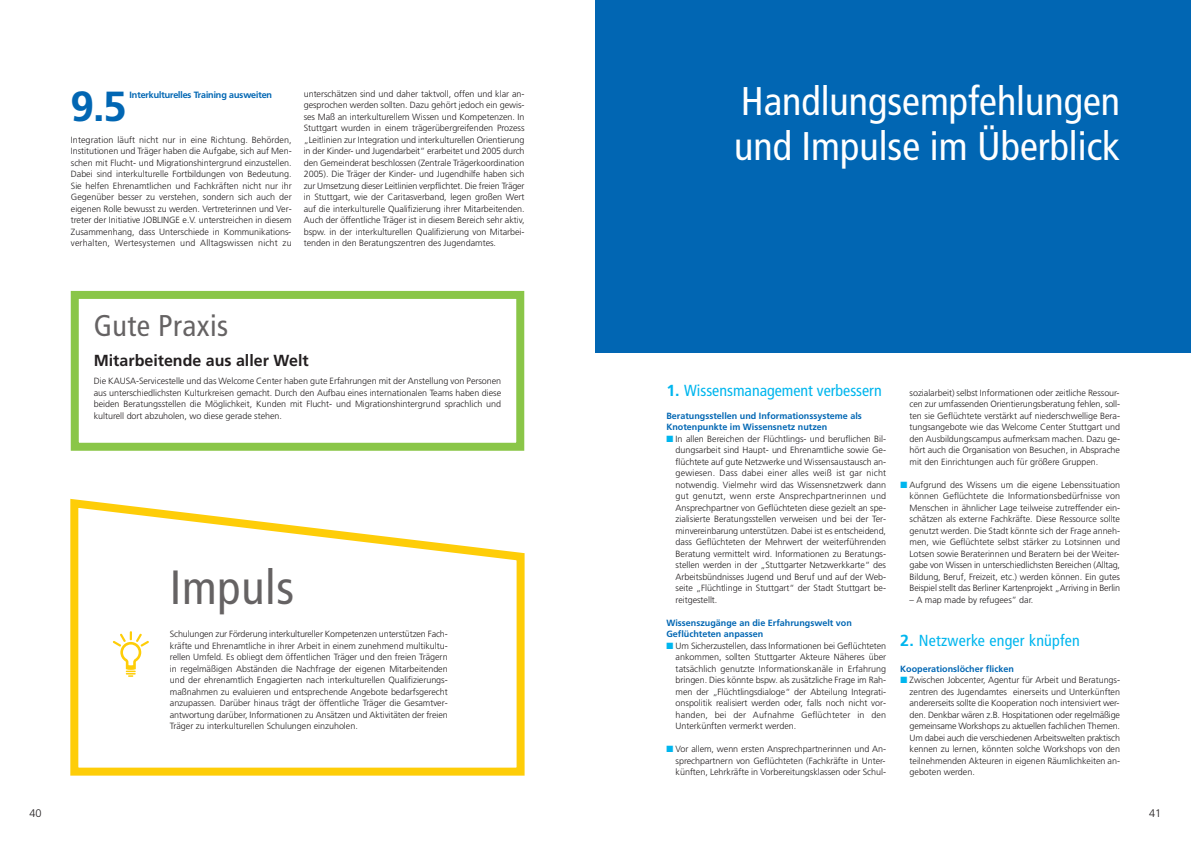
<style>
.page{position:relative;width:1191px;height:842px;background:#fff}
.page>*{position:absolute;margin:0;border:0;box-sizing:border-box;transform-origin:0 0}
.t1{font:condensed 48px "Frutiger";letter-spacing:.015em;color:rgb(35 31 32/.7)}
.t2{font:700 41.6px "Frutiger BQ";color:#0166b3}
.t3{font:condensed 40px/45px "Frutiger";color:#fff}
.t4{font:condensed 30px "Frutiger";letter-spacing:.015em;color:rgb(35 31 32/.7)}
.t5{font:condensed 16px "Frutiger";color:#00b6ee}
.t6{font:700 16px "Frutiger";color:#231f20}
.t7{font:300 11px "Frutiger LT Com";color:#231f20}
.t8{font:300 9px/11.5px "Frutiger LT Com";letter-spacing:-.005em;color:#231f20;text-align:justify}
.t9{font:700 9px/11.5px "Frutiger";color:#0166b3}
.t10{font:700 9px "Frutiger BQ";color:#0166b3}
.s1{font-family:"Frutiger LT Com";font-weight:700;font-stretch:normal}
.s2{color:#00b6ee}
</style>
<div class="page">
<div style="left:595px;top:0;width:596px;height:352px;background:#0166b3"></div>
<div style="left:71px;top:291px;width:453px;height:160px;border:8px solid #8ac648"></div>
<svg style="left:70px;top:499px;width:454px;height:277px"></svg>
<svg style="left:113px;top:631px;width:36px;height:46px"></svg>
<h2 class="t2" style="left:71px;top:84px;width:58px">9.5</h2>
<p class="t10" style="left:129px;top:90px;width:144px">Interkulturelles Training ausweiten</p>
<p class="t8" style="left:71px;top:134px;width:222px">Integration läuft nicht nur in eine Richtung. Behörden, Institutionen und Träger haben die Aufgabe, sich auf Men&shy;schen mit Flucht- und Migrationshintergrund einzustellen.<br>Dabei sind interkulturelle Fortbildungen von Bedeutung.<br>Sie helfen Ehrenamtlichen und Fachkräften nicht nur ihr Gegenüber besser zu verstehen, sondern sich auch der eigenen Rolle bewusst zu werden. Vertreterinnen und Ver&shy;treter der Initiative JOBLINGE e.V. unterstreichen in diesem Zusammenhang, dass Unterschiede in Kommunikations&shy;verhalten, Wertesystemen und Alltagswissen nicht zu</p>
<p class="t8" style="left:304px;top:88px;width:222px">unterschätzen sind und daher taktvoll, offen und klar an&shy;gesprochen werden sollten. Dazu gehört jedoch ein gewis&shy;ses Maß an interkulturellem Wissen und Kompetenzen. In Stuttgart wurden in einem trägerübergreifenden Prozess „Leitlinien zur Integration und interkulturellen Orientierung in der Kinder- und Jugendarbeit“ erarbeitet und 2005 durch den Gemeinderat beschlossen (Zentrale Trägerkoordination 2005). Die Träger der Kinder- und Jugendhilfe haben sich zur Umsetzung dieser Leitlinien verpflichtet. Die freien Träger in Stuttgart, wie der Caritasverband, legen großen Wert auf die interkulturelle Qualifizierung ihrer Mitarbeitenden.<br>Auch der öffentliche Träger ist in diesem Bereich sehr aktiv, bspw. in der interkulturellen Qualifizierung von Mitarbei&shy;tenden in den Beratungszentren des Jugendamtes.</p>
<h3 class="t4" style="left:94px;top:314px;width:136px">Gute Praxis</h3>
<h3 class="t6" style="left:94px;top:354px;width:216px">Mitarbeitende aus aller Welt</h3>
<p class="t8" style="left:94px;top:375px;width:409px">Die KAUSA-Servicestelle und das Welcome Center haben gute Erfahrungen mit der Anstellung von Personen aus unterschiedlichsten Kulturkreisen gemacht. Durch den Aufbau eines internationalen Teams haben diese beiden Beratungsstellen die Möglichkeit, Kunden mit Flucht- und Migrationshintergrund sprachlich und kulturell dort abzuholen, wo diese gerade stehen.</p>
<p class="t7" style="left:30px;top:806px;width:14px">40</p>
<h1 class="t1" style="left:170px;top:568px;width:126px">Impuls</h1>
<p class="t8" style="left:170px;top:628px;width:279px">Schulungen zur Förderung interkultureller Kompetenzen unterstützen Fach&shy;kräfte und Ehrenamtliche in ihrer Arbeit in einem zunehmend multikultu&shy;rellen Umfeld. Es obliegt dem öffentlichen Träger und den freien Trägern in regelmäßigen Abständen die Nachfrage der eigenen Mitarbeitenden und der ehrenamtlich Engagierten nach interkulturellen Qualifizierungs&shy;maßnahmen zu evaluieren und entsprechende Angebote bedarfsgerecht anzupassen. Darüber hinaus trägt der öffentliche Träger die Gesamtver&shy;antwortung darüber, Informationen zu Ansätzen und Aktivitäten der freien Träger zu interkulturellen Schulungen einzuholen.</p>
<h3 class="t3" style="left:734px;top:82px;width:387px">Handlungsempfehlungen und Impulse im Überblick</h3>
<h3 class="t5" style="left:666px;top:384px;width:217px"><span class="s1">1.</span> Wissensmanagement verbessern</h3>
<p class="t9" style="left:666px;top:410px;width:197px">Beratungsstellen und Informationssysteme als<br>Knotenpunkte im Wissensnetz nutzen</p>
<p class="t8" style="left:675px;top:433px;width:212px;text-indent:-9px"><span class="s2">■</span> In allen Bereichen der Flüchtlings- und beruflichen Bil&shy;dungsarbeit sind Haupt- und Ehrenamtliche sowie Ge&shy;flüchtete auf gute Netzwerke und Wissensaustausch an&shy;gewiesen. Dass dabei einer alles weiß ist gar nicht notwendig. Vielmehr wird das Wissensnetzwerk dann gut genutzt, wenn erste Ansprechpartnerinnen und Ansprechpartner von Geflüchteten diese gezielt an spe&shy;zialisierte Beratungsstellen verweisen und bei der Ter&shy;minvereinbarung unterstützen. Dabei ist es entscheidend, dass Geflüchteten der Mehrwert der weiterführenden Beratung vermittelt wird. Informationen zu Beratungs&shy;stellen werden in der „Stuttgarter Netzwerkkarte“ des Arbeitsbündnisses Jugend und Beruf und auf der Web&shy;seite „Flüchtlinge in Stuttgart“ der Stadt Stuttgart be&shy;reitgestellt.</p>
<p class="t9" style="left:666px;top:617px;width:187px">Wissenszugänge an die Erfahrungswelt von<br>Geflüchteten anpassen</p>
<p class="t8" style="left:675px;top:640px;width:212px;text-indent:-9px"><span class="s2">■</span> Um Sicherzustellen, dass Informationen bei Geflüchteten ankommen, sollten Stuttgarter Akteure Näheres über tatsächlich genutzte Informationskanäle in Erfahrung bringen. Dies könnte bspw. als zusätzliche Frage im Rah&shy;men der „Flüchtlingsdialoge“ der Abteilung Integrati&shy;onspolitik realisiert werden oder, falls noch nicht vor&shy;handen, bei der Aufnahme Geflüchteter in den Unterkünften vermerkt werden.</p>
<p class="t8" style="left:675px;top:743px;width:212px;text-indent:-9px"><span class="s2">■</span> Vor allem, wenn ersten Ansprechpartnerinnen und An&shy;sprechpartnern von Geflüchteten (Fachkräfte in Unter&shy;künften, Lehrkräfte in Vorbereitungsklassen oder Schul-</p>
<p class="t8" style="left:909px;top:387px;width:212px">sozialarbeit) selbst Informationen oder zeitliche Ressour&shy;cen zur umfassenden Orientierungsberatung fehlen, soll&shy;ten sie Geflüchtete verstärkt auf niederschwellige Bera&shy;tungsangebote wie das Welcome Center Stuttgart und den Ausbildungscampus aufmerksam machen. Dazu ge&shy;hört auch die Organisation von Besuchen, in Absprache mit den Einrichtungen auch für größere Gruppen.</p>
<p class="t8" style="left:909px;top:479px;width:212px;text-indent:-9px"><span class="s2">■</span> Aufgrund des Wissens um die eigene Lebenssituation können Geflüchtete die Informationsbedürfnisse von Menschen in ähnlicher Lage teilweise zutreffender ein&shy;schätzen als externe Fachkräfte. Diese Ressource sollte genutzt werden. Die Stadt könnte sich der Frage anneh&shy;men, wie Geflüchtete selbst stärker zu Lotsinnen und Lotsen sowie Beraterinnen und Beratern bei der Weiter&shy;gabe von Wissen in unterschiedlichsten Bereichen (Alltag, Bildung, Beruf, Freizeit, etc.) werden können. Ein gutes Beispiel stellt das Berliner Kartenprojekt „Arriving in Berlin</p>
<p class="t8" style="left:909px;top:594px;width:125px">– A map made by refugees” dar.</p>
<h3 class="t5" style="left:900px;top:634px;width:181px"><span class="s1">2.</span> Netzwerke enger knüpfen</h3>
<p class="t9" style="left:900px;top:663px;width:115px">Kooperationslöcher flicken</p>
<p class="t8" style="left:909px;top:674px;width:212px;text-indent:-9px"><span class="s2">■</span> Zwischen Jobcenter, Agentur für Arbeit und Beratungs&shy;zentren des Jugendamtes einerseits und Unterkünften andererseits sollte die Kooperation noch intensiviert wer&shy;den. Denkbar wären z.B. Hospitationen oder regelmäßige gemeinsame Workshops zu aktuellen fachlichen Themen.<br>Um dabei auch die verschiedenen Arbeitswelten praktisch kennen zu lernen, könnten solche Workshops von den teilnehmenden Akteuren in eigenen Räumlichkeiten an&shy;geboten werden.</p>
<p class="t7" style="left:1149px;top:806px;width:14px">41</p>
</div>
